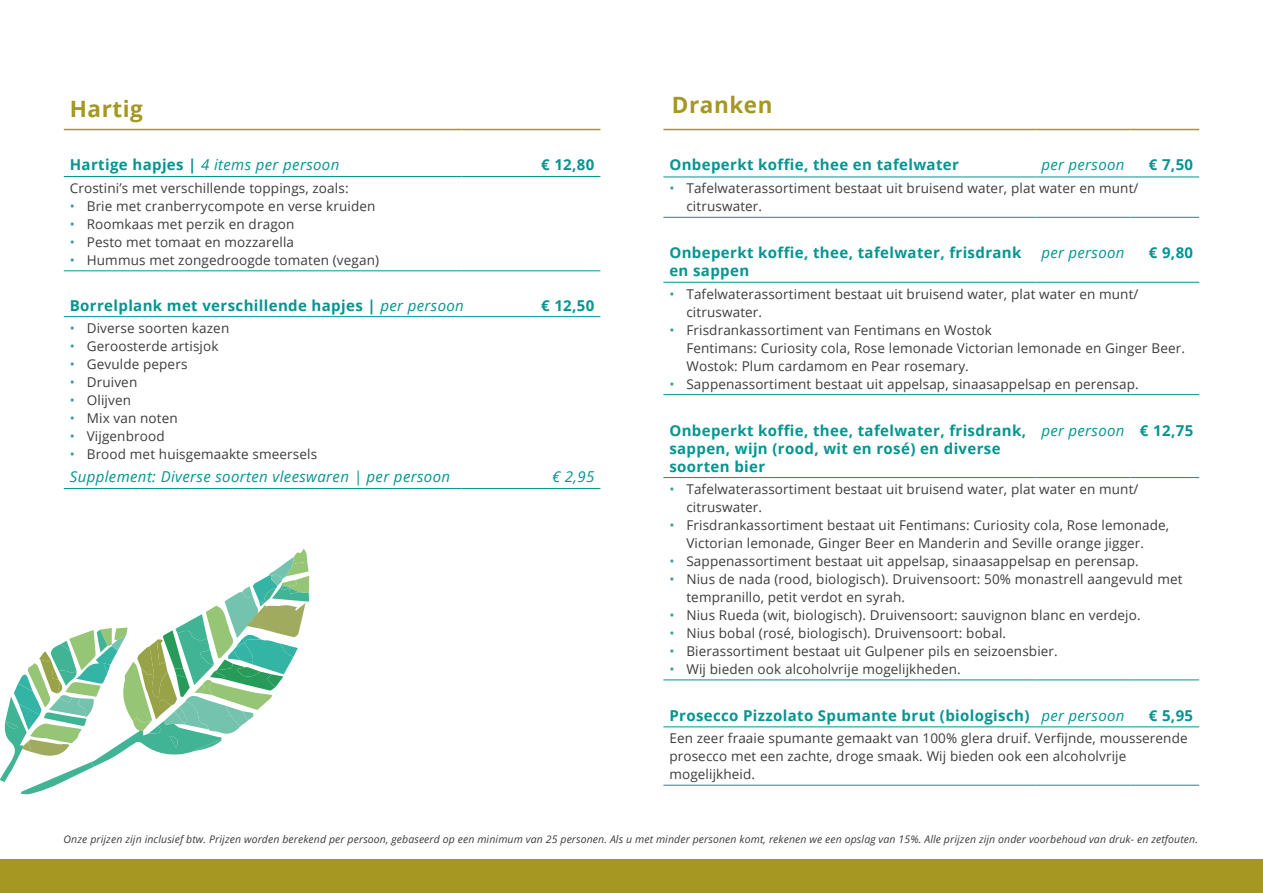
<style>
.page{position:relative;width:1263px;height:893px;background:#fff}
.page>*{position:absolute;margin:0;border:0;box-sizing:border-box;transform-origin:0 0}
.t1{font:700 22.5px "Open Sans";letter-spacing:.025em;color:#a49822}
.t2{font:700 15px/18px "Open Sans";letter-spacing:.025em;color:#039591}
.t3{font:italic 15px "Open Sans";letter-spacing:.025em;color:#039591}
.t4{font:13.5px/18px "Open Sans";letter-spacing:.01em;color:#3c3c3b}
.t5{font:italic 10.5px "Open Sans";letter-spacing:.01em;color:#3c3c3b}
.s1{font-weight:700;font-style:normal}
.s2{color:#3d9f9b}
.s3{font-weight:400;font-style:italic}
</style>
<div class="page">
<hr style="left:64px;top:176px;width:397px;height:1px;background:#039591">
<hr style="left:461px;top:176px;width:70px;height:1px;background:#039591">
<hr style="left:531px;top:176px;width:69px;height:1px;background:#039591">
<hr style="left:64px;top:271px;width:397px;height:1px;background:#039591">
<hr style="left:461px;top:271px;width:70px;height:1px;background:#039591">
<hr style="left:531px;top:271px;width:69px;height:1px;background:#039591">
<hr style="left:64px;top:316px;width:397px;height:1px;background:#039591">
<hr style="left:461px;top:316px;width:70px;height:1px;background:#039591">
<hr style="left:531px;top:316px;width:69px;height:1px;background:#039591">
<hr style="left:64px;top:488px;width:397px;height:1px;background:#039591">
<hr style="left:461px;top:488px;width:70px;height:1px;background:#039591">
<hr style="left:531px;top:488px;width:69px;height:1px;background:#039591">
<hr style="left:64px;top:129px;width:397px;height:1px;background:#a49822">
<hr style="left:461px;top:129px;width:70px;height:1px;background:#a49822">
<hr style="left:531px;top:129px;width:69px;height:1px;background:#a49822">
<hr style="left:663px;top:129px;width:372px;height:1px;background:#a49822">
<hr style="left:1035px;top:129px;width:95px;height:1px;background:#a49822">
<hr style="left:1130px;top:129px;width:69px;height:1px;background:#a49822">
<hr style="left:663px;top:177px;width:372px;height:1px;background:#039591">
<hr style="left:1035px;top:177px;width:95px;height:1px;background:#039591">
<hr style="left:1130px;top:177px;width:69px;height:1px;background:#039591">
<hr style="left:663px;top:217px;width:372px;height:1px;background:#039591">
<hr style="left:1035px;top:217px;width:95px;height:1px;background:#039591">
<hr style="left:1130px;top:217px;width:69px;height:1px;background:#039591">
<hr style="left:663px;top:282px;width:372px;height:1px;background:#039591">
<hr style="left:1035px;top:282px;width:95px;height:1px;background:#039591">
<hr style="left:1130px;top:282px;width:69px;height:1px;background:#039591">
<hr style="left:663px;top:394px;width:372px;height:1px;background:#039591">
<hr style="left:1035px;top:394px;width:95px;height:1px;background:#039591">
<hr style="left:1130px;top:394px;width:69px;height:1px;background:#039591">
<hr style="left:663px;top:477px;width:372px;height:1px;background:#039591">
<hr style="left:1035px;top:477px;width:95px;height:1px;background:#039591">
<hr style="left:1130px;top:477px;width:69px;height:1px;background:#039591">
<hr style="left:663px;top:680px;width:372px;height:1px;background:#039591">
<hr style="left:1035px;top:680px;width:95px;height:1px;background:#039591">
<hr style="left:1130px;top:680px;width:69px;height:1px;background:#039591">
<hr style="left:663px;top:727px;width:372px;height:1px;background:#039591">
<hr style="left:1035px;top:727px;width:95px;height:1px;background:#039591">
<hr style="left:1130px;top:727px;width:69px;height:1px;background:#039591">
<hr style="left:663px;top:785px;width:372px;height:1px;background:#039591">
<hr style="left:1035px;top:785px;width:95px;height:1px;background:#039591">
<hr style="left:1130px;top:785px;width:69px;height:1px;background:#039591">
<div style="left:0;top:860px;width:1263px;height:33px;background:#a49822"></div>
<svg style="left:0;top:549px;width:309px;height:246px"></svg>
<h1 class="t1" style="left:70px;top:93px;width:75px">Hartig</h1>
<p class="t3" style="left:70px;top:155px;width:271px"><span class="s1">Hartige hapjes |</span> 4 items per persoon</p>
<p class="t2" style="left:541px;top:156px;width:55px">€ 12,80</p>
<p class="t4" style="left:70px;top:179px;width:280px">Crostini’s met verschillende toppings, zoals:</p>
<p class="t4" style="left:70px;top:197px;width:307px"><span class="s2">•</span> Brie met cranberrycompote en verse kruiden</p>
<p class="t4" style="left:70px;top:215px;width:226px"><span class="s2">•</span> Roomkaas met perzik en dragon</p>
<p class="t4" style="left:70px;top:233px;width:226px"><span class="s2">•</span> Pesto met tomaat en mozzarella</p>
<p class="t4" style="left:70px;top:251px;width:311px"><span class="s2">•</span> Hummus met zongedroogde tomaten (vegan)</p>
<p class="t2" style="left:70px;top:296px;width:396px">Borrelplank met verschillende hapjes | <span class="s3">per persoon</span></p>
<p class="t2" style="left:541px;top:296px;width:55px">€ 12,50</p>
<p class="t4" style="left:70px;top:319px;width:161px"><span class="s2">•</span> Diverse soorten kazen</p>
<p class="t4" style="left:70px;top:337px;width:150px"><span class="s2">•</span> Geroosterde artisjok</p>
<p class="t4" style="left:70px;top:355px;width:119px"><span class="s2">•</span> Gevulde pepers</p>
<p class="t4" style="left:70px;top:373px;width:69px"><span class="s2">•</span> Druiven</p>
<p class="t4" style="left:70px;top:391px;width:63px"><span class="s2">•</span> Olijven</p>
<p class="t4" style="left:70px;top:409px;width:109px"><span class="s2">•</span> Mix van noten</p>
<p class="t4" style="left:70px;top:427px;width:96px"><span class="s2">•</span> Vijgenbrood</p>
<p class="t4" style="left:70px;top:445px;width:249px"><span class="s2">•</span> Brood met huisgemaakte smeersels</p>
<p class="t3" style="left:70px;top:467px;width:382px">Supplement: Diverse soorten vleeswaren | per persoon</p>
<p class="t3" style="left:552px;top:467px;width:44px">€ 2,95</p>
<h1 class="t1" style="left:672px;top:88px;width:102px">Dranken</h1>
<p class="t2" style="left:669px;top:156px;width:291px">Onbeperkt koffie, thee en tafelwater</p>
<p class="t3" style="left:1041px;top:155px;width:85px">per persoon</p>
<p class="t2" style="left:1149px;top:156px;width:46px">€ 7,50</p>
<p class="t4" style="left:686px;top:179px;width:454px;text-indent:-17px"><span class="s2">•</span> Tafelwaterassortiment bestaat uit bruisend water, plat water en munt/ citruswater.</p>
<p class="t2" style="left:669px;top:243px;width:354px">Onbeperkt koffie, thee, tafelwater, frisdrank en sappen</p>
<p class="t3" style="left:1041px;top:243px;width:85px">per persoon</p>
<p class="t2" style="left:1149px;top:243px;width:46px">€ 9,80</p>
<p class="t4" style="left:686px;top:284px;width:454px;text-indent:-17px"><span class="s2">•</span> Tafelwaterassortiment bestaat uit bruisend water, plat water en munt/ citruswater.</p>
<p class="t4" style="left:686px;top:320px;width:500px;text-indent:-17px"><span class="s2">•</span> Frisdrankassortiment van Fentimans en Wostok<br>Fentimans: Curiosity cola, Rose lemonade Victorian lemonade en Ginger Beer.<br>Wostok: Plum cardamom en Pear rosemary.</p>
<p class="t4" style="left:669px;top:374px;width:471px"><span class="s2">•</span> Sappenassortiment bestaat uit appelsap, sinaasappelsap en perensap.</p>
<p class="t2" style="left:669px;top:421px;width:358px">Onbeperkt koffie, thee, tafelwater, frisdrank, sappen, wijn (rood, wit en rosé) en diverse soorten bier</p>
<p class="t3" style="left:1041px;top:420px;width:153px">per persoon <span class="s1">€ 12,75</span></p>
<p class="t4" style="left:686px;top:480px;width:454px;text-indent:-17px"><span class="s2">•</span> Tafelwaterassortiment bestaat uit bruisend water, plat water en munt/ citruswater.</p>
<p class="t4" style="left:669px;top:516px;width:501px;text-align:center"><span class="s2">•</span> Frisdrankassortiment bestaat uit Fentimans: Curiosity cola, Rose lemonade,<br>Victorian lemonade, Ginger Beer en Manderin and Seville orange jigger.</p>
<p class="t4" style="left:669px;top:552px;width:471px"><span class="s2">•</span> Sappenassortiment bestaat uit appelsap, sinaasappelsap en perensap.</p>
<p class="t4" style="left:686px;top:570px;width:498px;text-indent:-17px"><span class="s2">•</span> Nius de nada (rood, biologisch). Druivensoort: 50% monastrell aangevuld met tempranillo, petit verdot en syrah.</p>
<p class="t4" style="left:669px;top:606px;width:473px"><span class="s2">•</span> Nius Rueda (wit, biologisch). Druivensoort: sauvignon blanc en verdejo.</p>
<p class="t4" style="left:669px;top:624px;width:338px"><span class="s2">•</span> Nius bobal (rosé, biologisch). Druivensoort: bobal.</p>
<p class="t4" style="left:669px;top:642px;width:390px"><span class="s2">•</span> Bierassortiment bestaat uit Gulpener pils en seizoensbier.</p>
<p class="t4" style="left:669px;top:660px;width:293px"><span class="s2">•</span> Wij bieden ook alcoholvrije mogelijkheden.</p>
<p class="t2" style="left:669px;top:706px;width:457px">Prosecco Pizzolato Spumante brut (biologisch) <span class="s3">per persoon</span></p>
<p class="t2" style="left:1149px;top:706px;width:46px">€ 5,95</p>
<p class="t4" style="left:669px;top:729px;width:520px">Een zeer fraaie spumante gemaakt van 100% glera druif. Verfijnde, mousserende prosecco met een zachte, droge smaak. Wij bieden ook een alcoholvrije mogelijkheid.</p>
<p class="t5" style="left:64px;top:831px;width:1136px">Onze prijzen zijn inclusief btw. Prijzen worden berekend per persoon, gebaseerd op een minimum van 25 personen. Als u met minder personen komt, rekenen we een opslag van 15%. Alle prijzen zijn onder voorbehoud van druk- en zetfouten.</p>
</div>
